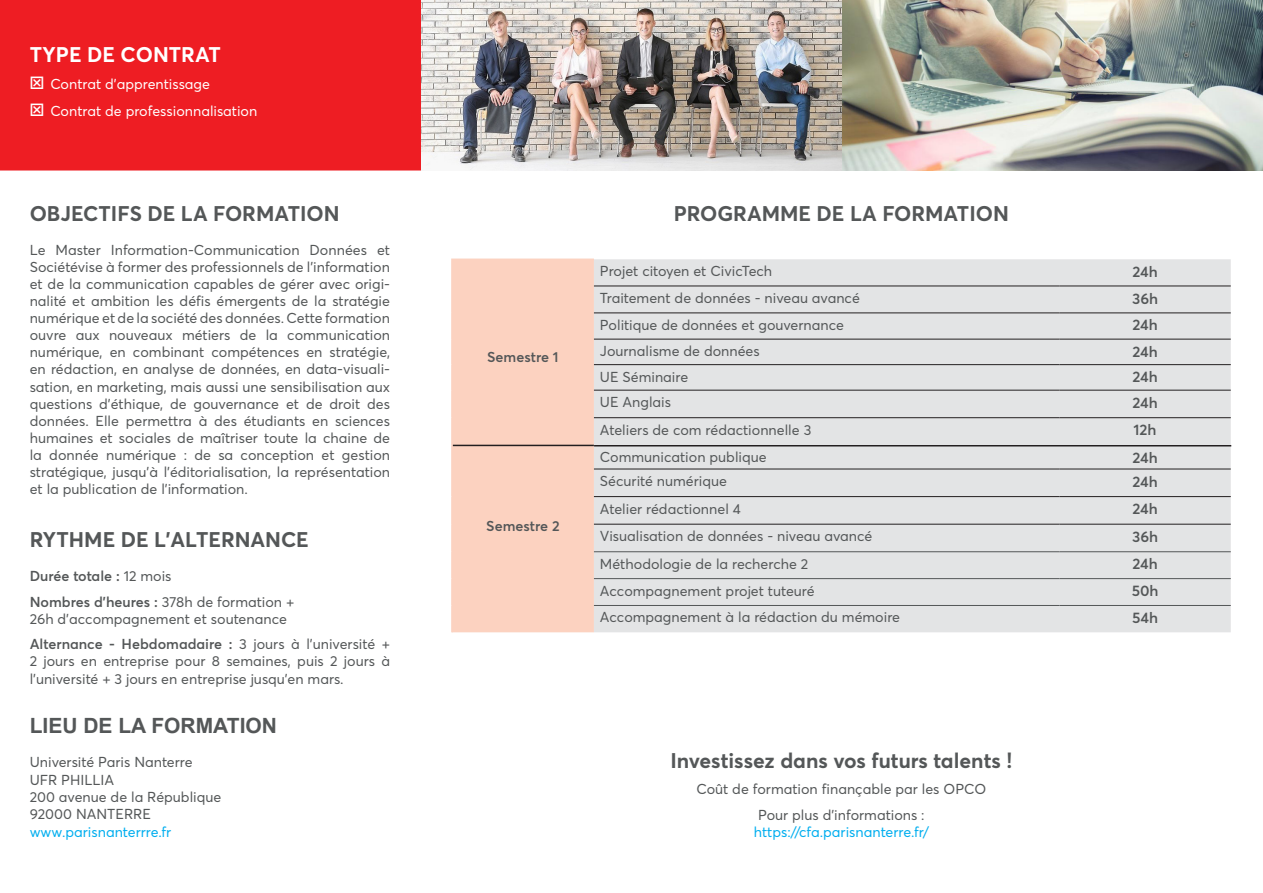
<style>
.page{position:relative;width:1263px;height:893px;background:#fff}
.page>*{position:absolute;margin:0;border:0;box-sizing:border-box;transform-origin:0 0}
.t1{font:700 21px "Averta";color:#545758}
.t2{font:700 21px "Arial";color:#545758}
.t3{font:700 21px "Averta";color:#fff}
.t4{font:600 15px "Averta";color:#545758}
.t5{font:14.25px/17.1px "Averta";color:#545758;text-align:justify}
.t6{font:600 14.25px "Averta";color:#545758}
.t7{font:14.25px "Averta";color:#fff}
.t8{font:14.25px "Averta";color:#00aeef}
.s1{font-size:22.5px}
.s2{font-weight:400}
.s3{font-weight:600}
</style>
<div class="page">
<div style="left:0;top:0;width:421px;height:171px;background:#ee1d23"></div>
<img style="left:421px;top:0;width:842px;height:171px">
<div style="left:453px;top:260px;width:141px;height:372px;background:#fcd2c0"></div>
<div style="left:594px;top:259px;width:637px;height:373px;background:#e3e4e5"></div>
<hr style="left:453px;top:445px;width:141px;height:1px;background:#231f20">
<hr style="left:451px;top:259px;width:143px;height:1px;background:#fcd2c0">
<hr style="left:451px;top:260px;width:2px;height:26px;background:#fcd2c0">
<hr style="left:451px;top:286px;width:2px;height:27px;background:#fcd2c0">
<hr style="left:451px;top:313px;width:2px;height:26px;background:#fcd2c0">
<hr style="left:451px;top:339px;width:2px;height:26px;background:#fcd2c0">
<hr style="left:451px;top:365px;width:2px;height:25px;background:#fcd2c0">
<hr style="left:451px;top:390px;width:2px;height:28px;background:#fcd2c0">
<hr style="left:451px;top:418px;width:2px;height:27px;background:#fcd2c0">
<hr style="left:451px;top:445px;width:2px;height:24px;background:#fcd2c0">
<hr style="left:451px;top:469px;width:2px;height:28px;background:#fcd2c0">
<hr style="left:451px;top:497px;width:2px;height:27px;background:#fcd2c0">
<hr style="left:451px;top:524px;width:2px;height:28px;background:#fcd2c0">
<hr style="left:451px;top:552px;width:2px;height:27px;background:#fcd2c0">
<hr style="left:451px;top:579px;width:2px;height:26px;background:#fcd2c0">
<hr style="left:451px;top:605px;width:2px;height:27px;background:#fcd2c0">
<hr style="left:594px;top:286px;width:465px;height:1px;background:#231f20">
<hr style="left:1059px;top:286px;width:172px;height:1px;background:#231f20">
<hr style="left:594px;top:312px;width:465px;height:1px;background:#231f20">
<hr style="left:1059px;top:312px;width:172px;height:1px;background:#231f20">
<hr style="left:594px;top:339px;width:465px;height:1px;background:#231f20">
<hr style="left:1059px;top:339px;width:172px;height:1px;background:#231f20">
<hr style="left:594px;top:364px;width:465px;height:1px;background:#231f20">
<hr style="left:1059px;top:364px;width:172px;height:1px;background:#231f20">
<hr style="left:594px;top:390px;width:465px;height:1px;background:#231f20">
<hr style="left:1059px;top:390px;width:172px;height:1px;background:#231f20">
<hr style="left:594px;top:417px;width:465px;height:1px;background:#231f20">
<hr style="left:1059px;top:417px;width:172px;height:1px;background:#231f20">
<hr style="left:594px;top:469px;width:465px;height:1px;background:#231f20">
<hr style="left:1059px;top:469px;width:172px;height:1px;background:#231f20">
<hr style="left:594px;top:496px;width:465px;height:1px;background:#231f20">
<hr style="left:1059px;top:496px;width:172px;height:1px;background:#231f20">
<hr style="left:594px;top:524px;width:465px;height:1px;background:#231f20">
<hr style="left:1059px;top:524px;width:172px;height:1px;background:#231f20">
<hr style="left:594px;top:551px;width:465px;height:1px;background:#545758">
<hr style="left:1059px;top:551px;width:172px;height:1px;background:#545758">
<hr style="left:594px;top:578px;width:465px;height:1px;background:#545758">
<hr style="left:1059px;top:578px;width:172px;height:1px;background:#545758">
<hr style="left:594px;top:605px;width:465px;height:1px;background:#545758">
<hr style="left:1059px;top:605px;width:172px;height:1px;background:#545758">
<hr style="left:594px;top:445px;width:637px;height:1px;background:#231f20">
<p class="t3" style="left:30px;top:41px;width:193px">TYPE DE CONTRAT</p>
<p class="t7" style="left:30px;top:75px;width:182px"><span class="s1">☒</span> Contrat d’apprentissage</p>
<p class="t7" style="left:30px;top:102px;width:229px"><span class="s1">☒</span> Contrat de professionnalisation</p>
<p class="t1" style="left:30px;top:200px;width:311px">OBJECTIFS DE LA FORMATION</p>
<p class="t5" style="left:30px;top:241px;width:362px">Le Master Information-Communication Données et</p>
<p class="t5" style="left:30px;top:258px;width:362px">Sociétévise à former des professionnels de l’information</p>
<p class="t5" style="left:30px;top:275px;width:362px">et de la communication capables de gérer avec origi&shy;nalité et ambition les défis émergents de la stratégie</p>
<p class="t5" style="left:30px;top:309px;width:362px">numérique et de la société des données. Cette formation</p>
<p class="t5" style="left:30px;top:327px;width:362px">ouvre aux nouveaux métiers de la communication numérique, en combinant compétences en stratégie, en rédaction, en analyse de données, en data-visuali&shy;sation, en marketing, mais aussi une sensibilisation aux questions d’éthique, de gouvernance et de droit des données. Elle permettra à des étudiants en sciences humaines et sociales de maîtriser toute la chaine de la donnée numérique : de sa conception et gestion stratégique, jusqu’à l’éditorialisation, la représentation et la publication de l’information.</p>
<p class="t1" style="left:30px;top:526px;width:281px">RYTHME DE L’ALTERNANCE</p>
<p class="t6" style="left:30px;top:567px;width:143px">Durée totale : <span class="s2">12 mois</span></p>
<p class="t6" style="left:30px;top:593px;width:266px">Nombres d’heures : <span class="s2">378h de formation +</span></p>
<p class="t5" style="left:30px;top:610px;width:259px">26h d’accompagnement et soutenance</p>
<p class="t5" style="left:30px;top:635px;width:362px;line-height:17.5px"><span class="s3">Alternance - Hebdomadaire :</span> 3 jours à l’université + 2 jours en entreprise pour 8 semaines, puis 2 jours à l’université + 3 jours en entreprise jusqu’en mars.</p>
<p class="t2" style="left:30px;top:712px;width:249px">LIEU DE LA FORMATION</p>
<p class="t5" style="left:30px;top:754px;width:164px">Université Paris Nanterre</p>
<p class="t5" style="left:30px;top:771px;width:86px">UFR PHILLIA</p>
<p class="t5" style="left:30px;top:788px;width:193px">200 avenue de la République</p>
<p class="t5" style="left:30px;top:805px;width:123px">92000 NANTERRE</p>
<p class="t8" style="left:30px;top:823px;width:143px">www.parisnanterrre.fr</p>
<p class="t6" style="left:487px;top:348px;width:73px">Semestre 1</p>
<p class="t6" style="left:486px;top:517px;width:75px">Semestre 2</p>
<p class="t1" style="left:674px;top:200px;width:337px">PROGRAMME DE LA FORMATION</p>
<p class="t5" style="left:600px;top:263px;width:174px">Projet citoyen et CivicTech</p>
<p class="t4" style="left:1132px;top:262px;width:27px">24h</p>
<p class="t5" style="left:600px;top:289px;width:261px">Traitement de données - niveau avancé</p>
<p class="t4" style="left:1132px;top:289px;width:28px">36h</p>
<p class="t5" style="left:600px;top:316px;width:246px">Politique de données et gouvernance</p>
<p class="t4" style="left:1132px;top:316px;width:27px">24h</p>
<p class="t5" style="left:600px;top:342px;width:161px">Journalisme de données</p>
<p class="t4" style="left:1132px;top:342px;width:27px">24h</p>
<p class="t5" style="left:600px;top:368px;width:90px">UE Séminaire</p>
<p class="t4" style="left:1132px;top:367px;width:27px">24h</p>
<p class="t5" style="left:600px;top:393px;width:73px">UE Anglais</p>
<p class="t4" style="left:1132px;top:393px;width:27px">24h</p>
<p class="t5" style="left:600px;top:421px;width:213px">Ateliers de com rédactionnelle 3</p>
<p class="t4" style="left:1134px;top:421px;width:24px">12h</p>
<p class="t5" style="left:600px;top:449px;width:168px">Communication publique</p>
<p class="t4" style="left:1132px;top:448px;width:27px">24h</p>
<p class="t5" style="left:600px;top:472px;width:129px">Sécurité numérique</p>
<p class="t4" style="left:1132px;top:472px;width:27px">24h</p>
<p class="t5" style="left:600px;top:500px;width:143px">Atelier rédactionnel 4</p>
<p class="t4" style="left:1132px;top:499px;width:27px">24h</p>
<p class="t5" style="left:600px;top:527px;width:274px">Visualisation de données - niveau avancé</p>
<p class="t4" style="left:1132px;top:527px;width:28px">36h</p>
<p class="t5" style="left:600px;top:555px;width:210px">Méthodologie de la recherche 2</p>
<p class="t4" style="left:1132px;top:555px;width:27px">24h</p>
<p class="t5" style="left:600px;top:582px;width:216px">Accompagnement projet tuteuré</p>
<p class="t4" style="left:1132px;top:581px;width:28px">50h</p>
<p class="t5" style="left:600px;top:609px;width:302px">Accompagnement à la rédaction du mémoire</p>
<p class="t4" style="left:1132px;top:608px;width:27px">54h</p>
<p class="t1" style="left:670px;top:747px;width:343px">Investissez dans vos futurs talents !</p>
<p class="t5" style="left:696px;top:780px;width:291px">Coût de formation finançable par les OPCO</p>
<p class="t5" style="left:758px;top:806px;width:168px">Pour plus d’informations :</p>
<p class="t8" style="left:754px;top:823px;width:177px">https://cfa.parisnanterre.fr/</p>
</div>
